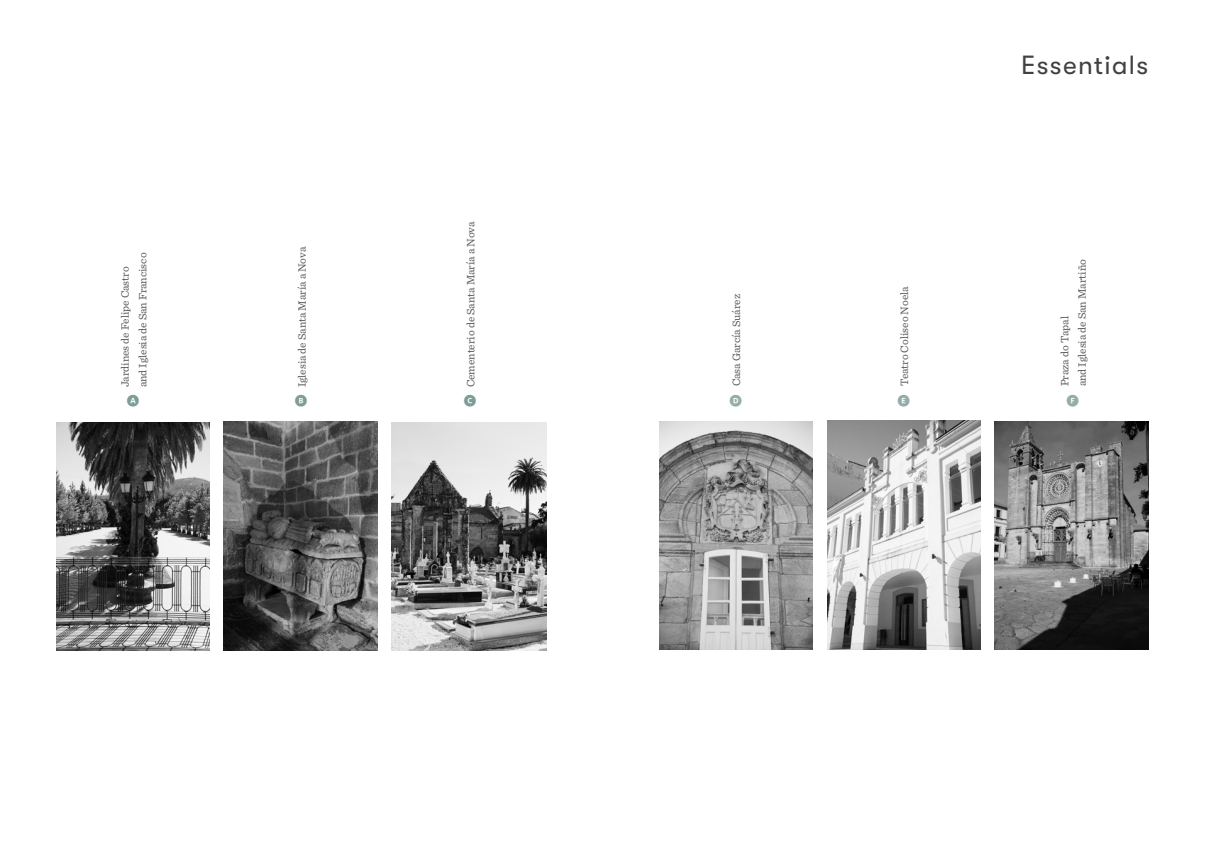
<style>
.page{position:relative;width:1205px;height:851px;background:#fff}
.page>*{position:absolute;margin:0;border:0;box-sizing:border-box;transform-origin:0 0}
.t1{font:26.25px "GT Walsheim";letter-spacing:.05em;color:#414042}
.t2{font:12.5px "Whitney Index Black Round Bd";color:#93ada8}
.t3{font:12.5px "Whitney Index Black Round Bd";color:#7c9e97}
.t4{font:11.25px/17.5px "Sentinel";color:#58595b}
</style>
<div class="page">
<img style="left:994px;top:421px;width:154px;height:228px">
<img style="left:827px;top:420px;width:153px;height:229px">
<img style="left:659px;top:421px;width:153px;height:228px">
<img style="left:392px;top:422px;width:155px;height:228px">
<img style="left:223px;top:422px;width:155px;height:228px">
<img style="left:57px;top:422px;width:153px;height:228px">
<p class="t4" style="left:116px;top:387px;width:136px;rotate:-90deg">Jardines de Felipe Castro and Iglesia de San Francisco</p>
<p class="t4" style="left:292px;top:387px;width:142px;rotate:-90deg">Iglesia de Santa María a Nova</p>
<p class="t4" style="left:461px;top:387px;width:167px;rotate:-90deg">Cementerio de Santa María a Nova</p>
<p class="t3" style="left:127px;top:394px;width:14px">a</p>
<p class="t3" style="left:295px;top:394px;width:14px">b</p>
<p class="t3" style="left:464px;top:394px;width:14px">c</p>
<p class="t4" style="left:727px;top:386px;width:94px;rotate:-90deg">Casa García Suárez</p>
<p class="t4" style="left:895px;top:386px;width:102px;rotate:-90deg">Teatro Coliseo Noela</p>
<p class="t1" style="left:1021px;top:50px;width:128px">Essentials</p>
<p class="t4" style="left:1055px;top:386px;width:129px;rotate:-90deg">Praza do Tapal<br>and Iglesia de San Martiño</p>
<p class="t2" style="left:729px;top:394px;width:14px">D</p>
<p class="t2" style="left:897px;top:394px;width:14px">E</p>
<p class="t2" style="left:1066px;top:394px;width:14px">F</p>
</div>
